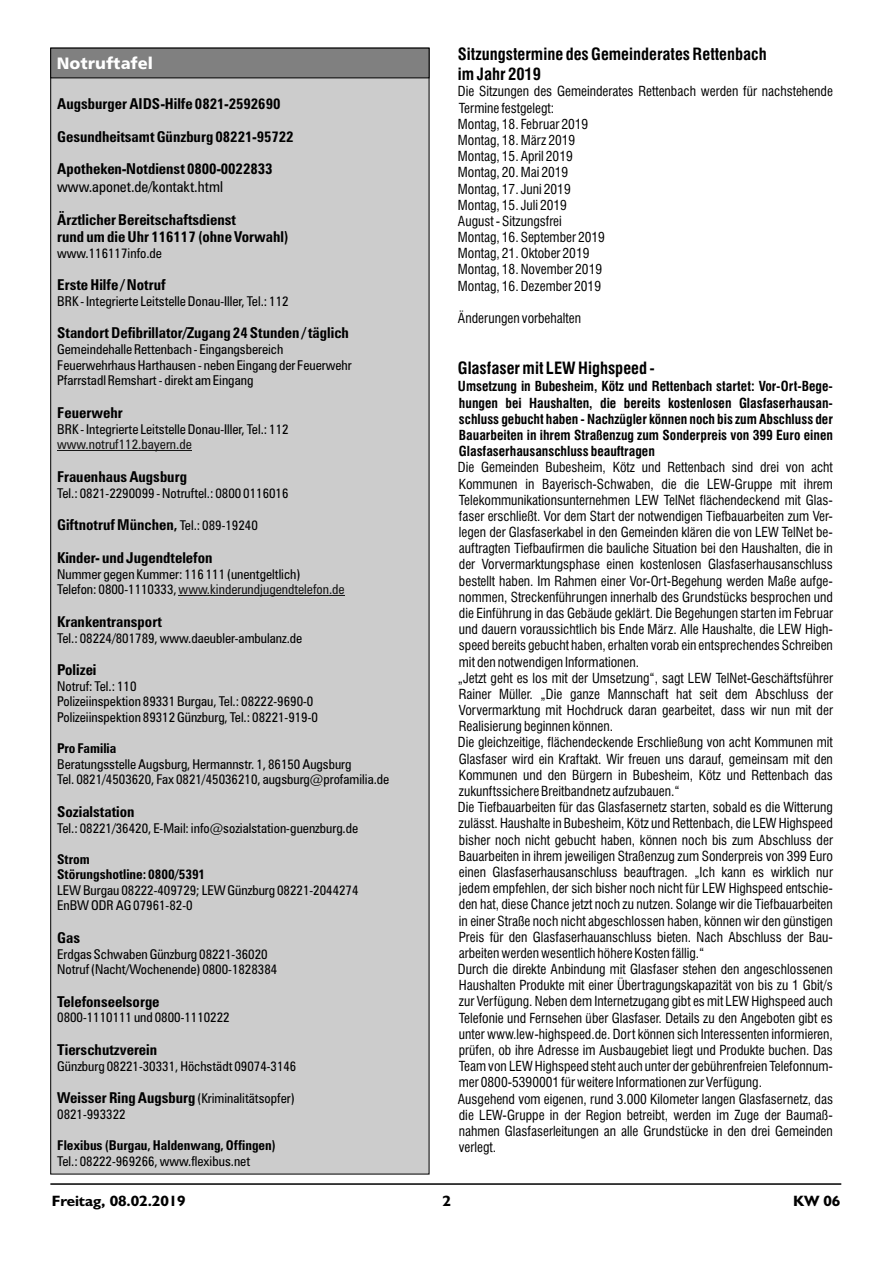
<style>
.page{position:relative;width:893px;height:1263px;background:#fff}
.page>*{position:absolute;margin:0;border:0;box-sizing:border-box;transform-origin:0 0}
.t1{font:700 condensed 16.5px/19.8px "Swiss 721 BT";color:#000}
.t2{font:16.5px "Humanist 777 BT Black B";color:#fff}
.t3{font:700 condensed 15px/32.8px "Zurich BT";color:#000}
.t4{font:condensed 15px "Zurich BT";color:#000}
.t5{font:700 15px "Humanist 521 BT";letter-spacing:-.005em;color:#000;scale:1.04 1}
.t6{font:condensed 13.5px/16.2px "Swiss 721 BT";color:#000}
.t7{font:condensed 13.5px/15.6px "Zurich BT";color:#000}
.t8{font:700 condensed 13.5px/16.2px "Swiss 721 BT";color:#000;text-align:justify}
.t9{font:700 condensed 13.5px/15.6px "Zurich BT";color:#000}
.t10{font:condensed 13.5px "Zurich BT";color:#171717}
.s1{font-weight:400;font-size:13.5px}
.s2{color:#171717}
.s3{font-weight:700;font-size:15px}
</style>
<div class="page">
<div style="left:50px;top:78px;width:379px;height:1096px;background:#ccc"></div>
<hr style="left:50px;top:1183px;width:791px;height:2px;background:#000">
<hr style="left:57px;top:450px;width:135px;height:1px;background:#171717">
<hr style="left:179px;top:595px;width:166px;height:1px;background:#171717">
<svg style="left:50px;top:48px;width:379px;height:30px;background:#7a7a7a"></svg>
<p class="t2" style="left:57px;top:57px;width:97px">Notruftafel</p>
<p class="t3" style="left:57px;top:89px;width:238px">Augsburger AIDS-Hilfe 0821-2592690<br>Gesundheitsamt Günzburg 08221-95722<br>Apotheken-Notdienst 0800-0022833</p>
<p class="t4" style="left:57px;top:180px;width:167px">www.aponet.de/kontakt.html</p>
<p class="t3" style="left:57px;top:212px;width:233px;line-height:17.2px">Ärztlicher Bereitschaftsdienst<br>rund um die Uhr 116117 (ohne Vorwahl)</p>
<p class="t7" style="left:57px;top:246px;width:106px">www.116117info.de</p>
<p class="t3" style="left:57px;top:270px;width:110px">Erste Hilfe / Notruf</p>
<p class="t7" style="left:57px;top:295px;width:233px">BRK - Integrierte Leitstelle Donau-Iller, Tel.: 112</p>
<p class="t3" style="left:57px;top:318px;width:293px">Standort Defibrillator/Zugang 24 Stunden / täglich</p>
<p class="t7" style="left:57px;top:343px;width:296px">Gemeindehalle Rettenbach - Eingangsbereich<br>Feuerwehrhaus Harthausen - neben Eingang der Feuerwehr<br>Pfarrstadl Remshart - direkt am Eingang</p>
<p class="t3" style="left:57px;top:397px;width:67px">Feuerwehr</p>
<p class="t7" style="left:57px;top:422px;width:233px">BRK - Integrierte Leitstelle Donau-Iller, Tel.: 112</p>
<p class="t3" style="left:57px;top:461px;width:131px">Frauenhaus Augsburg</p>
<p class="t7" style="left:57px;top:486px;width:233px">Tel.: 0821-2290099 - Notruftel.: 0800 0116016</p>
<p class="t3" style="left:57px;top:510px;width:202px">Giftnotruf München, <span class="s1">Tel.: 089-19240<br></span>Kinder- und Jugendtelefon</p>
<p class="t7" style="left:57px;top:567px;width:289px">Nummer gegen Kummer: 116 111 (unentgeltlich)<br>Telefon: 0800-1110333,<span class="s2">www.kinderundjugendtelefon.de</span></p>
<p class="t3" style="left:57px;top:606px;width:106px">Krankentransport</p>
<p class="t7" style="left:57px;top:631px;width:247px">Tel.: 08224/801789, www.daeubler-ambulanz.de</p>
<p class="t3" style="left:57px;top:655px;width:41px">Polizei</p>
<p class="t7" style="left:57px;top:680px;width:262px">Notruf: Tel.: 110<br>Polizeiinspektion 89331 Burgau, Tel.: 08222-9690-0<br>Polizeiinspektion 89312 Günzburg, Tel.: 08221-919-0</p>
<p class="t9" style="left:57px;top:742px;width:61px">Pro Familia</p>
<p class="t7" style="left:57px;top:757px;width:334px">Beratungsstelle Augsburg, Hermannstr. 1, 86150 Augsburg<br>Tel. 0821/4503620, Fax 0821/45036210, augsburg@profamilia.de</p>
<p class="t3" style="left:57px;top:796px;width:79px">Sozialstation</p>
<p class="t7" style="left:57px;top:821px;width:302px">Tel.: 08221/36420, E-Mail: info@sozialstation-guenzburg.de</p>
<p class="t9" style="left:57px;top:852px;width:150px">Strom<br>Störungshotline: 0800/5391</p>
<p class="t7" style="left:57px;top:883px;width:303px">LEW Burgau 08222-409729; LEW Günzburg 08221-2044274<br>EnBW ODR AG 07961-82-0</p>
<p class="t3" style="left:57px;top:922px;width:24px">Gas</p>
<p class="t7" style="left:57px;top:947px;width:222px">Erdgas Schwaben Günzburg 08221-36020<br>Notruf (Nacht/Wochenende) 0800-1828384</p>
<p class="t3" style="left:57px;top:986px;width:104px">Telefonseelsorge</p>
<p class="t7" style="left:57px;top:1011px;width:174px">0800-1110111 und 0800-1110222</p>
<p class="t3" style="left:57px;top:1034px;width:102px">Tierschutzverein</p>
<p class="t7" style="left:57px;top:1059px;width:241px">Günzburg 08221-30331, Höchstädt 09074-3146</p>
<p class="t7" style="left:57px;top:1092px;width:239px"><span class="s3">Weisser Ring Augsburg</span> (Kriminalitätsopfer)<br>0821-993322</p>
<p class="t9" style="left:57px;top:1139px;width:220px">Flexibus (Burgau, Haldenwang, Offingen)</p>
<p class="t7" style="left:57px;top:1154px;width:195px">Tel.: 08222-969266, www.flexibus.net</p>
<p class="t10" style="left:57px;top:439px;width:136px">www.notruf112.bayern.de</p>
<p class="t1" style="left:458px;top:46px;width:310px">Sitzungstermine des Gemeinderates Rettenbach im Jahr 2019</p>
<p class="t6" style="left:458px;top:85px;width:377px">Die Sitzungen des Gemeinderates Rettenbach werden für nachstehende<br>Termine festgelegt:<br>Montag, 18. Februar 2019<br>Montag, 18. März 2019<br>Montag, 15. April 2019<br>Montag, 20. Mai 2019<br>Montag, 17. Juni 2019<br>Montag, 15. Juli 2019<br>August - Sitzungsfrei<br>Montag, 16. September 2019<br>Montag, 21. Oktober 2019<br>Montag, 18. November 2019<br>Montag, 16. Dezember 2019</p>
<p class="t6" style="left:458px;top:311px;width:125px">Änderungen vorbehalten</p>
<p class="t1" style="left:458px;top:360px;width:198px">Glasfaser mit LEW Highspeed -</p>
<p class="t8" style="left:458px;top:380px;width:377px">Umsetzung in Bubesheim, Kötz und Rettenbach startet: Vor-Ort-Bege&shy;hungen bei Haushalten, die bereits kostenlosen Glasfaserhausan&shy;schluss gebucht haben - Nachzügler können noch bis zum Abschluss der Bauarbeiten in ihrem Straßenzug zum Sonderpreis von 399 Euro einen Glasfaserhausanschluss beauftragen</p>
<p class="t6" style="left:458px;top:461px;width:377px">Die Gemeinden Bubesheim, Kötz und Rettenbach sind drei von acht Kommunen in Bayerisch-Schwaben, die die LEW-Gruppe mit ihrem Telekommunikationsunternehmen LEW TelNet flächendeckend mit Glas&shy;faser erschließt. Vor dem Start der notwendigen Tiefbauarbeiten zum Ver&shy;legen der Glasfaserkabel in den Gemeinden klären die von LEW TelNet be&shy;auftragten Tiefbaufirmen die bauliche Situation bei den Haushalten, die in der Vorvermarktungsphase einen kostenlosen Glasfaserhausanschluss bestellt haben. Im Rahmen einer Vor-Ort-Begehung werden Maße aufge&shy;nommen, Streckenführungen innerhalb des Grundstücks besprochen und die Einführung in das Gebäude geklärt. Die Begehungen starten im Februar und dauern voraussichtlich bis Ende März. Alle Haushalte, die LEW High&shy;speed bereits gebucht haben, erhalten vorab ein entsprechendes Schreiben mit den notwendigen Informationen.<br>„Jetzt geht es los mit der Umsetzung“, sagt LEW TelNet-Geschäftsführer Rainer Müller. „Die ganze Mannschaft hat seit dem Abschluss der Vorvermarktung mit Hochdruck daran gearbeitet, dass wir nun mit der Realisierung beginnen können.<br>Die gleichzeitige, flächendeckende Erschließung von acht Kommunen mit Glasfaser wird ein Kraftakt. Wir freuen uns darauf, gemeinsam mit den Kommunen und den Bürgern in Bubesheim, Kötz und Rettenbach das zukunftssichere Breitbandnetz aufzubauen.“<br>Die Tiefbauarbeiten für das Glasfasernetz starten, sobald es die Witterung zulässt. Haushalte in Bubesheim, Kötz und Rettenbach, die LEW Highspeed bisher noch nicht gebucht haben, können noch bis zum Abschluss der Bauarbeiten in ihrem jeweiligen Straßenzug zum Sonderpreis von 399 Euro einen Glasfaserhausanschluss beauftragen. „Ich kann es wirklich nur jedem empfehlen, der sich bisher noch nicht für LEW Highspeed entschie&shy;den hat, diese Chance jetzt noch zu nutzen. Solange wir die Tiefbauarbeiten in einer Straße noch nicht abgeschlossen haben, können wir den günstigen Preis für den Glasfaserhauanschluss bieten. Nach Abschluss der Bau&shy;arbeiten werden wesentlich höhere Kosten fällig.“<br>Durch die direkte Anbindung mit Glasfaser stehen den angeschlossenen Haushalten Produkte mit einer Übertragungskapazität von bis zu 1 Gbit/s zur Verfügung. Neben dem Internetzugang gibt es mit LEW Highspeed auch Telefonie und Fernsehen über Glasfaser. Details zu den Angeboten gibt es unter www.lew-highspeed.de. Dort können sich Interessenten informieren, prüfen, ob ihre Adresse im Ausbaugebiet liegt und Produkte buchen. Das Team von LEW Highspeed steht auch unter der gebührenfreien Telefonnum&shy;mer 0800-5390001 für weitere Informationen zur Verfügung.<br>Ausgehend vom eigenen, rund 3.000 Kilometer langen Glasfasernetz, das die LEW-Gruppe in der Region betreibt, werden im Zuge der Baumaß&shy;nahmen Glasfaserleitungen an alle Grundstücke in den drei Gemeinden verlegt.</p>
<p class="t5" style="left:52px;top:1194px;width:130px">Freitag, 08.02.2019</p>
<p class="t5" style="left:442px;top:1194px;width:10px">2</p>
<p class="t5" style="left:793px;top:1194px;width:47px">KW 06</p>
</div>
